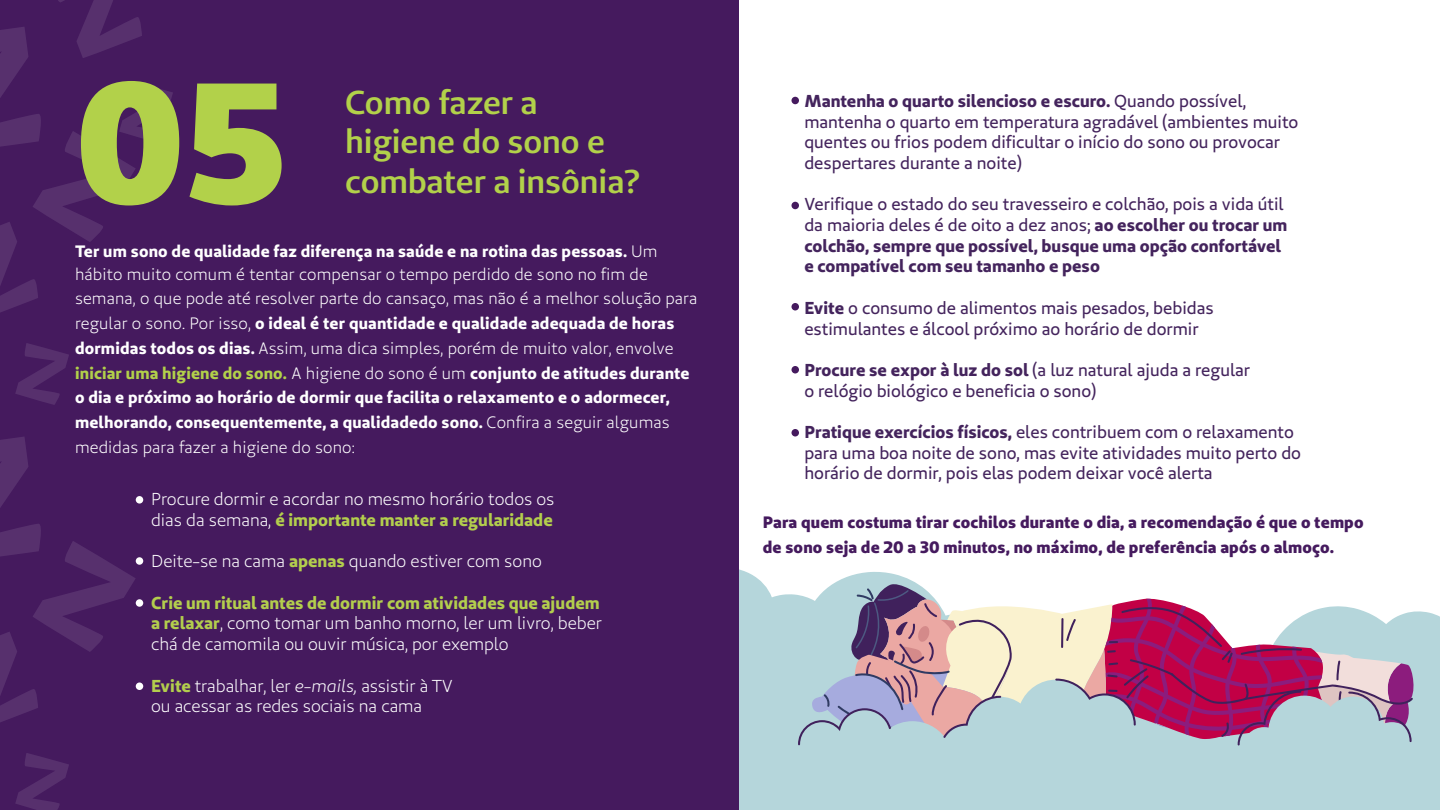
<style>
.page{position:relative;width:1440px;height:810px;background:#fff}
.page>*{position:absolute;margin:0;border:0;box-sizing:border-box;transform-origin:0 0}
.t1{font:900 170.62px "Unimed Sans";color:#b2d14a}
.t2{font:600 33px/39.6px "Unimed Sans";color:#b2d14a}
.t3{font:17.25px/20.7px "Unimed Sans 2020 Regular";color:#44245d}
.t4{font:17.25px/20.7px "Unimed Sans 2020 Book";color:#fff}
.t5{font:17.25px/20.7px "Unimed Sans 2020 Bold";color:#44245d}
.t6{font:17.25px "Unimed Sans 2020 Bold";color:#b3ce4d}
.t7{font:16.5px/24.8px "Unimed Sans 2020 Bold";letter-spacing:.01em;color:#fff}
.t8{font:16.5px/24.8px "Unimed Sans 2020 Book";letter-spacing:.01em;color:#fff}
.t9{font:700 16.5px/24.8px "Unimed Sans 2020 Extra";letter-spacing:.01em;color:#451a5e}
.s1{font-family:"Unimed Sans 2020 Book"}
.s2{font-family:"Unimed Sans 2020 Bold"}
.s3{color:#b2d14a}
.s4{font-family:"Unimed Sans 2020 Book";color:#fff}
.s5{font-family:"Unimed Sans 2020 Bold";color:#b3ce4d}
.s6{font-style:italic}
.s7{font-family:"Unimed Sans 2020 Regular"}
</style>
<div class="page">
<svg style="left:739px;top:569px;width:701px;height:241px;fill:#b5d6db"></svg>
<svg style="left:798px;top:581px;width:620px;height:185px;background:#c3acbc"></svg>
<div style="left:0;top:0;width:739px;height:810px;background:#451a5e"></div>
<div style="left:136px;top:496px;width:7px;height:8px;background:#fff;border-radius:50%"></div>
<div style="left:136px;top:557px;width:7px;height:8px;background:#fff;border-radius:50%"></div>
<div style="left:136px;top:599px;width:7px;height:8px;background:#fff;border-radius:50%"></div>
<div style="left:136px;top:682px;width:7px;height:8px;background:#fff;border-radius:50%"></div>
<div style="left:792px;top:97px;width:7px;height:7px;background:#451a5e;border-radius:50%"></div>
<div style="left:792px;top:202px;width:7px;height:7px;background:#451a5e;border-radius:50%"></div>
<div style="left:792px;top:303px;width:7px;height:7px;background:#451a5e;border-radius:50%"></div>
<div style="left:792px;top:366px;width:7px;height:8px;background:#451a5e;border-radius:50%"></div>
<div style="left:792px;top:429px;width:7px;height:7px;background:#451a5e;border-radius:50%"></div>
<svg style="left:0;top:437px;width:136px;height:285px"></svg>
<svg style="left:16px;top:753px;width:53px;height:57px"></svg>
<svg style="left:15px;top:343px;width:54px;height:62px"></svg>
<svg style="left:0;top:0;width:173px;height:312px"></svg>
<h1 class="t1" style="left:75px;top:28px;width:214px">05</h1>
<h2 class="t2" style="left:345px;top:82px;width:297px">Como fazer a higiene do sono e combater a insônia?</h2>
<p class="t7" style="left:75px;top:238px;width:584px">Ter um sono de qualidade faz diferença na saúde e na rotina das pessoas. <span class="s1">Um</span></p>
<p class="t8" style="left:75px;top:262px;width:624px">hábito muito comum é tentar compensar o tempo perdido de sono no fim de semana, o que pode até resolver parte do cansaço, mas não é a melhor solução para</p>
<p class="t7" style="left:75px;top:311px;width:601px"><span class="s1">regular o sono. Por isso,</span> o ideal é ter quantidade e qualidade adequada de horas</p>
<p class="t8" style="left:75px;top:336px;width:600px"><span class="s2">dormidas todos os dias.</span> Assim, uma dica simples, porém de muito valor, envolve</p>
<p class="t7" style="left:75px;top:360px;width:616px"><span class="s3">iniciar uma higiene do sono.</span> <span class="s1">A higiene do sono é um</span> conjunto de atitudes durante o dia e próximo ao horário de dormir que facilita o relaxamento e o adormecer, melhorando, consequentemente, a qualidadedo sono. <span class="s1">Confira a seguir algumas</span></p>
<p class="t8" style="left:75px;top:435px;width:281px">medidas para fazer a higiene do sono:</p>
<p class="t4" style="left:151px;top:489px;width:405px">Procure dormir e acordar no mesmo horário todos os</p>
<p class="t6" style="left:151px;top:508px;width:403px"><span class="s4">dias da semana,</span> é importante manter a regularidade</p>
<p class="t4" style="left:151px;top:551px;width:392px">Deite-se na cama <span class="s5">apenas</span> quando estiver com sono</p>
<p class="t6" style="left:151px;top:591px;width:450px">Crie um ritual antes de dormir com atividades que ajudem</p>
<p class="t4" style="left:151px;top:613px;width:452px"><span class="s5">a relaxar</span>, como tomar um banho morno, ler um livro, beber chá de camomila ou ouvir música, por exemplo</p>
<p class="t4" style="left:151px;top:675px;width:303px"><span class="s5">Evite</span> trabalhar, ler <span class="s6">e-mails,</span> assistir à TV ou acessar as redes sociais na cama</p>
<p class="t5" style="left:804px;top:90px;width:443px">Mantenha o quarto silencioso e escuro. <span class="s7">Quando possível,</span></p>
<p class="t3" style="left:804px;top:111px;width:496px">mantenha o quarto em temperatura agradável (ambientes muito quentes ou frios podem dificultar o início do sono ou provocar despertares durante a noite)</p>
<p class="t3" style="left:804px;top:194px;width:485px">Verifique o estado do seu travesseiro e colchão, pois a vida útil da maioria deles é de oito a dez anos; <span class="s2">ao escolher ou trocar um</span></p>
<p class="t5" style="left:804px;top:235px;width:478px">colchão, sempre que possível, busque uma opção confortável e compatível com seu tamanho e peso</p>
<p class="t3" style="left:804px;top:297px;width:411px"><span class="s2">Evite</span> o consumo de alimentos mais pesados, bebidas estimulantes e álcool próximo ao horário de dormir</p>
<p class="t3" style="left:804px;top:359px;width:447px"><span class="s2">Procure se expor à luz do sol</span> (a luz natural ajuda a regular o relógio biológico e beneficia o sono)</p>
<p class="t3" style="left:804px;top:421px;width:498px"><span class="s2">Pratique exercícios físicos,</span> eles contribuem com o relaxamento para uma boa noite de sono, mas evite atividades muito perto do horário de dormir, pois elas podem deixar você alerta</p>
<p class="t9" style="left:763px;top:510px;width:602px">Para quem costuma tirar cochilos durante o dia, a recomendação é que o tempo de sono seja de 20 a 30 minutos, no máximo, de preferência após o almoço.</p>
</div>
